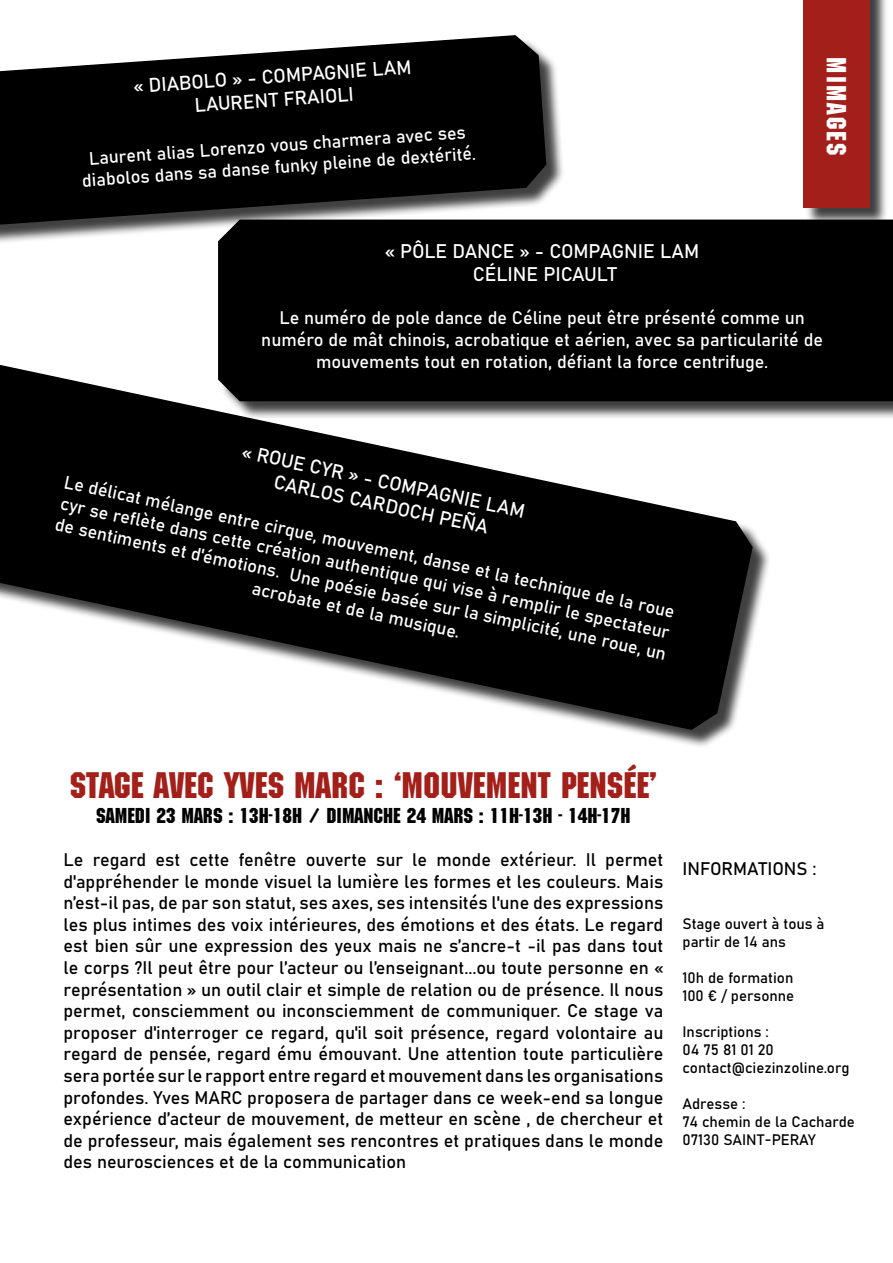
<style>
.page{position:relative;width:893px;height:1263px;background:#fff}
.page>*{position:absolute;margin:0;border:0;box-sizing:border-box;transform-origin:0 0}
.t1{font:36px "Machine Std";color:#a31f1a}
.t2{font:27px "Machine Std";letter-spacing:.08em;color:#fff}
.t3{font:21px "Machine Std";color:#000}
.t4{font:19.5px/23.4px "Bahnschrift";letter-spacing:-.01em;color:#fff;text-align:center}
.t5{font:18px/21.6px "Bahnschrift";color:#000;text-align:justify}
.t6{font:18px/21.6px "Bahnschrift";color:#fff;text-align:center}
.t7{font:15px/18px "Bahnschrift";color:#000}
</style>
<div class="page">
<div style="left:0;top:38px;width:565px;height:214px;background:#000;opacity:.75"></div>
<svg style="left:0;top:35px;width:547px;height:200px"></svg>
<div style="left:0;top:361px;width:771px;height:387px;background:#000;opacity:.75"></div>
<svg style="left:0;top:361px;width:753px;height:370px"></svg>
<div style="left:220px;top:221px;width:673px;height:199px;background:#000;opacity:.75"></div>
<div style="left:217px;top:218px;width:676px;height:184px;background:#000"></div>
<div style="left:85px;top:62px;width:408px;height:144px;background:#000"></div>
<div style="left:805px;top:0;width:84px;height:226px;background:#000;opacity:.75"></div>
<div style="left:803px;top:0;width:67px;height:207px;background:#a31f1a"></div>
<p class="t4" style="left:133px;top:73px;width:280px;rotate:-4deg">« DIABOLO » - COMPAGNIE LAM<br>LAURENT FRAIOLI</p>
<p class="t6" style="left:80px;top:147px;width:396px;rotate:-4deg">Laurent alias Lorenzo vous charmera avec ses diabolos dans sa danse funky pleine de dextérité.</p>
<h2 class="t2" style="left:852px;top:57px;width:100px;rotate:90deg">Mimages</h2>
<p class="t4" style="left:385px;top:238px;width:316px">« PÔLE DANCE » - COMPAGNIE LAM<br>CÉLINE PICAULT</p>
<p class="t6" style="left:261px;top:306px;width:563px">Le numéro de pole dance de Céline peut être présenté comme un numéro de mât chinois, acrobatique et aérien, avec sa particularité de mouvements tout en rotation, défiant la force centrifuge.</p>
<p class="t4" style="left:245px;top:438px;width:290px;rotate:12deg">« ROUE CYR » - COMPAGNIE LAM</p>
<p class="t4" style="left:277px;top:469px;width:220px;rotate:12deg">CARLOS CARDOCH PEÑA</p>
<p class="t6" style="left:67px;top:470px;width:625px;rotate:12deg">Le délicat mélange entre cirque, mouvement, danse et la technique de la roue</p>
<p class="t6" style="left:62px;top:491px;width:626px;rotate:12deg">cyr se reflète dans cette création authentique qui vise à remplir le spectateur de sentiments et d'émotions. Une poésie basée sur la simplicité, une roue, un acrobate et de la musique.</p>
<h1 class="t1" style="left:70px;top:764px;width:589px">STAGE AVEC YVES MARC : ‘MOUVEMENT PENSÉE’</h1>
<p class="t3" style="left:96px;top:803px;width:536px">SAMEDI 23 MARS : 13H-18H / DIMANCHE 24 MARS : 11H-13H - 14H-17H</p>
<p class="t5" style="left:64px;top:848px;width:601px">Le regard est cette fenêtre ouverte sur le monde extérieur. Il permet d'appréhender le monde visuel la lumière les formes et les couleurs. Mais n’est-il pas, de par son statut, ses axes, ses intensités l'une des expressions les plus intimes des voix intérieures, des émotions et des états. Le regard est bien sûr une expression des yeux mais ne s’ancre-t -il pas dans tout le corps ?Il peut être pour l’acteur ou l’enseignant...ou toute personne en « représentation » un outil clair et simple de relation ou de présence. Il nous permet, consciemment ou inconsciemment de communiquer. Ce stage va proposer d'interroger ce regard, qu'il soit présence, regard volontaire au regard de pensée, regard ému émouvant. Une attention toute particulière sera portée sur le rapport entre regard et mouvement dans les organisations profondes. Yves MARC proposera de partager dans ce week-end sa longue expérience d’acteur de mouvement, de metteur en scène , de chercheur et de professeur, mais également ses rencontres et pratiques dans le monde des neurosciences et de la communication</p>
<p class="t5" style="left:682px;top:857px;width:135px">INFORMATIONS :</p>
<p class="t7" style="left:682px;top:914px;width:144px">Stage ouvert à tous à partir de 14 ans</p>
<p class="t7" style="left:682px;top:968px;width:113px">10h de formation<br>100 € / personne</p>
<p class="t7" style="left:682px;top:1022px;width:168px">Inscriptions :<br>04 75 81 01 20 contact@ciezinzoline.org</p>
<p class="t7" style="left:682px;top:1094px;width:174px">Adresse :<br>74 chemin de la Cacharde<br>07130 SAINT-PERAY</p>
</div>
